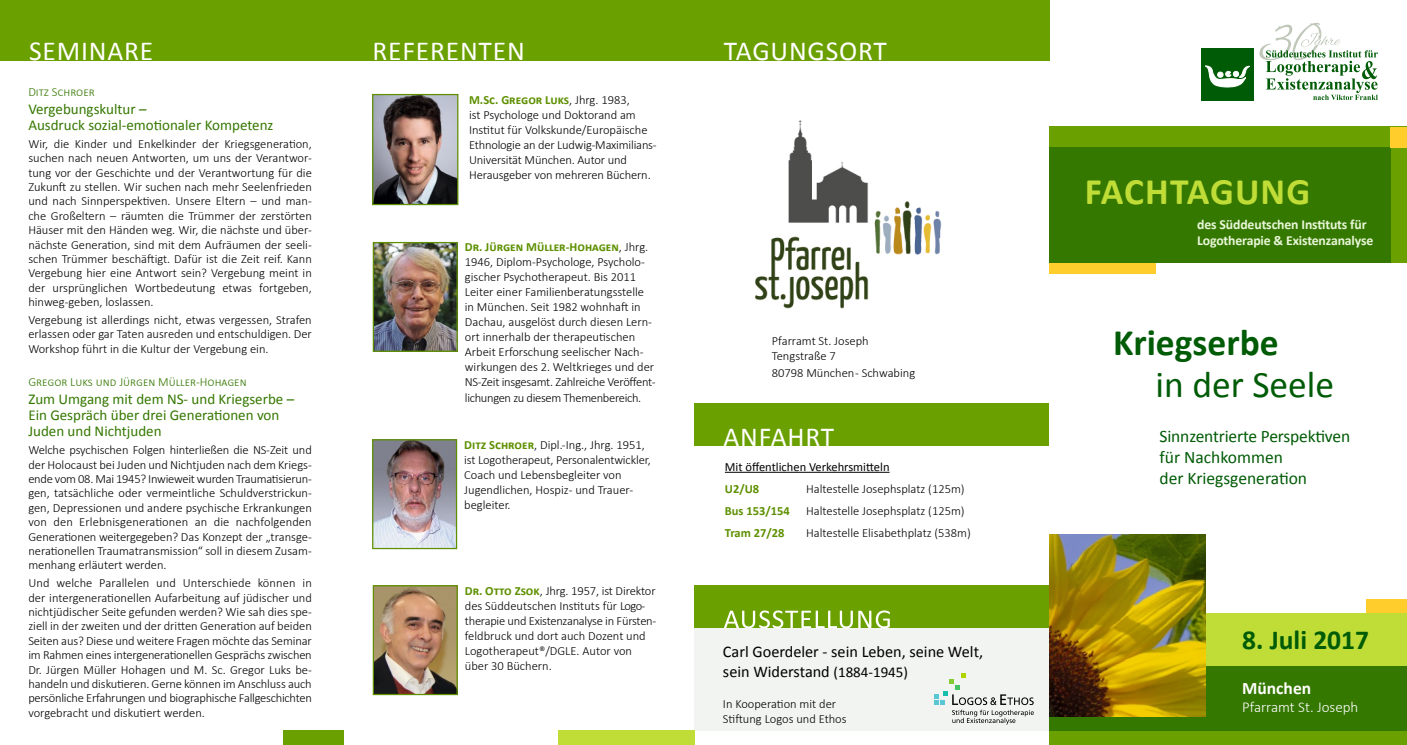
<style>
.page{position:relative;width:1407px;height:745px;background:#fff}
.page>*{position:absolute;margin:0;border:0;box-sizing:border-box;transform-origin:0 0}
.t1{font:700 37.5px "Calibri";letter-spacing:.03em;color:#c0dd37}
.t2{font:700 37.5px "Calibri";color:#005b06}
.t3{font:37.5px "Calibri";color:#005b06}
.Programm_titel{font:27.5px "Calibri";letter-spacing:.03em;color:#fff}
.t4{font:700 27.5px "Calibri";color:#005b06}
.t5{font:17.5px/21px "Calibri";letter-spacing:-.01em;color:#005b06}
.t6{font:700 17.5px "Calibri";color:#fff}
.Fließtext{font:16.25px/19.5px "Calibri";color:#000}
.seminartitel{font:15px/16.2px "Calibri";color:#357800}
.t7{font:300 15px "Calibri";color:#fff}
.Fließtext-2{font:700 13.75px "Calibri";letter-spacing:-.01em;color:#e9f7d9}
.Fließtext_Seminar_Bl{font:300 12.5px/14.4px "Calibri";color:#000;text-align:justify}
.Fließtext-3{font:300 12.5px/15px "Calibri";color:#000}
.referent{font:300 12.5px "Calibri";color:#357800}
.Datum_Programm{font:300 12.5px/15px "Calibri";color:#000}
.Fließtext-4{font:12.5px "Calibri";color:#000}
.Fließtext-5{font:700 12.5px "Calibri";color:#5e9000}
.s1{font-weight:700;color:#5e9000}
.s2{font-size:15px}
</style>
<div class="page">
<div style="left:1049px;top:728px;width:358px;height:16px;background:#6aa000"></div>
<div style="left:1049px;top:662px;width:358px;height:68px;background:#357800"></div>
<div style="left:694px;top:619px;width:355px;height:111px;background:#f2f4f1"></div>
<div style="left:1366px;top:598px;width:41px;height:28px;background:#ffcd2c"></div>
<div style="left:0;top:0;width:1049px;height:60px;background:#6aa000"></div>
<div style="left:1049px;top:262px;width:106px;height:11px;background:#ffcd2c"></div>
<div style="left:1201px;top:49px;width:53px;height:52px;background:#005b06"></div>
<svg style="left:1259px;top:23px;width:119px;height:77px"></svg>
<svg style="left:1205px;top:65px;width:45px;height:23px"></svg>
<div style="left:1049px;top:613px;width:358px;height:52px;background:#c0dd37"></div>
<div style="left:1049px;top:126px;width:358px;height:136px;background:#6aa000"></div>
<div style="left:1049px;top:147px;width:341px;height:115px;background:#357800"></div>
<div style="left:1390px;top:126px;width:17px;height:21px;background:#ffcd2c"></div>
<div style="left:694px;top:403px;width:355px;height:43px;background:#6aa000"></div>
<div style="left:694px;top:584px;width:355px;height:43px;background:#6aa000"></div>
<svg style="left:724px;top:610px;width:166px;height:17px"></svg>
<img style="left:755px;top:120px;width:187px;height:189px">
<img style="left:374px;top:96px;width:82px;height:107px">
<div style="left:372px;top:94px;width:86px;height:111px;border:1px solid #5e9000"></div>
<img style="left:375px;top:244px;width:81px;height:105px">
<div style="left:373px;top:242px;width:85px;height:109px;border:1px solid #5e9000"></div>
<img style="left:374px;top:441px;width:81px;height:106px">
<div style="left:372px;top:439px;width:85px;height:110px;border:1px solid #5e9000"></div>
<img style="left:375px;top:586px;width:81px;height:106px">
<div style="left:373px;top:584px;width:85px;height:110px;border:1px solid #5e9000"></div>
<hr style="left:725px;top:471px;width:164px;height:1px;background:#000">
<img style="left:1049px;top:534px;width:156px;height:181px">
<svg style="left:934px;top:673px;width:100px;height:51px"></svg>
<div style="left:283px;top:730px;width:61px;height:14px;background:#6aa000"></div>
<div style="left:558px;top:730px;width:136px;height:14px;background:#c0dd37"></div>
<p class="Programm_titel" style="left:29px;top:34px;width:126px">SEMINARE</p>
<p class="referent" style="left:28px;top:84px;width:68px">Ditz Schroer</p>
<p class="seminartitel" style="left:28px;top:100px;width:247px">Vergebungskultur –<br>Ausdruck sozial-emotionaler Kompetenz</p>
<p class="Fließtext_Seminar_Bl" style="left:28px;top:136px;width:285px">Wir, die Kinder und Enkelkinder der Kriegsgeneration, suchen nach neuen Antworten, um uns der Verantwor&shy;tung vor der Geschichte und der Verantwortung für die Zukunft zu stellen. Wir suchen nach mehr Seelenfrieden und nach Sinnperspektiven. Unsere Eltern – und man&shy;che Großeltern – räumten die Trümmer der zerstörten Häuser mit den Händen weg. Wir, die nächste und über&shy;nächste Generation, sind mit dem Aufräumen der seeli&shy;schen Trümmer beschäftigt. Dafür ist die Zeit reif. Kann Vergebung hier eine Antwort sein? Vergebung meint in der ursprünglichen Wortbedeutung etwas fortgeben, hinweg-geben, loslassen.</p>
<p class="Fließtext_Seminar_Bl" style="left:28px;top:312px;width:285px">Vergebung ist allerdings nicht, etwas vergessen, Strafen erlassen oder gar Taten ausreden und entschuldigen. Der Workshop führt in die Kultur der Vergebung ein.</p>
<p class="referent" style="left:28px;top:373px;width:220px">Gregor Luks und Jürgen Müller-Hohagen</p>
<p class="seminartitel" style="left:28px;top:390px;width:267px">Zum Umgang mit dem NS- und Kriegserbe –<br>Ein Gespräch über drei Generationen von<br>Juden und Nichtjuden</p>
<p class="Fließtext_Seminar_Bl" style="left:28px;top:442px;width:285px">Welche psychischen Folgen hinterließen die NS-Zeit und der Holocaust bei Juden und Nichtjuden nach dem Kriegs&shy;ende vom 08. Mai 1945? Inwieweit wurden Traumatisierun&shy;gen, tatsächliche oder vermeintliche Schuldverstrickun&shy;gen, Depressionen und andere psychische Erkrankungen von den Erlebnisgenerationen an die nachfolgenden Generationen weitergegeben? Das Konzept der „transge&shy;nerationellen Traumatransmission“ soll in diesem Zusam&shy;menhang erläutert werden.</p>
<p class="Fließtext_Seminar_Bl" style="left:28px;top:575px;width:285px">Und welche Parallelen und Unterschiede können in der intergenerationellen Aufarbeitung auf jüdischer und nichtjüdischer Seite gefunden werden? Wie sah dies spe&shy;ziell in der zweiten und der dritten Generation auf beiden Seiten aus? Diese und weitere Fragen möchte das Seminar im Rahmen eines intergenerationellen Gesprächs zwischen Dr. Jürgen Müller Hohagen und M. Sc. Gregor Luks be&shy;handeln und diskutieren. Gerne können im Anschluss auch persönliche Erfahrungen und biographische Fallgeschichten vorgebracht und diskutiert werden.</p>
<p class="Programm_titel" style="left:372px;top:34px;width:154px">REFERENTEN</p>
<p class="Fließtext-3" style="left:469px;top:92px;width:189px"><span class="s1">M.Sc. Gregor Luks</span>, Jhrg. 1983,<br>ist Psychologe und Doktorand am Institut für Volkskunde/Europäische Ethnologie an der Ludwig-Maximilians-Universität München. Autor und Herausgeber von mehreren Büchern.</p>
<p class="Fließtext-3" style="left:465px;top:239px;width:192px"><span class="s1">Dr. Jürgen Müller-Hohagen</span>, Jhrg.<br>1946, Diplom-Psychologe, Psycholo&shy;gischer Psychotherapeut. Bis 2011<br>Leiter einer Familienberatungsstelle in München. Seit 1982 wohnhaft in Dachau, ausgelöst durch diesen Lern&shy;ort innerhalb der therapeutischen Arbeit Erforschung seelischer Nach&shy;wirkungen des 2. Weltkrieges und der NS-Zeit insgesamt. Zahlreiche Veröffent&shy;lichungen zu diesem Themenbereich.</p>
<p class="Fließtext-3" style="left:464px;top:436px;width:188px"><span class="s1">Ditz Schroer</span>, Dipl.-Ing., Jhrg. 1951, ist Logotherapeut, Personalentwickler,<br>Coach und Lebensbegleiter von<br>Jugendlichen, Hospiz- und Trauer&shy;begleiter.</p>
<p class="Fließtext-3" style="left:465px;top:582px;width:193px"><span class="s1">Dr. Otto Zsok</span>, Jhrg. 1957, ist Direktor des Süddeutschen Instituts für Logo&shy;therapie und Existenzanalyse in Fürsten&shy;feldbruck und dort auch Dozent und Logotherapeut®/DGLE. Autor von über 30 Büchern.</p>
<p class="Programm_titel" style="left:724px;top:34px;width:165px">TAGUNGSORT</p>
<p class="Fließtext-3" style="left:772px;top:333px;width:98px">Pfarramt St. Joseph</p>
<p class="Fließtext-3" style="left:772px;top:348px;width:65px">Tengstraße 7</p>
<p class="Fließtext-3" style="left:772px;top:364px;width:145px">80798 München - Schwabing</p>
<p class="Programm_titel" style="left:723px;top:419px;width:112px">ANFAHRT</p>
<p class="Fließtext-4" style="left:725px;top:458px;width:166px">Mit öffentlichen Verkehrsmitteln</p>
<p class="Fließtext-5" style="left:725px;top:480px;width:36px">U2/U8</p>
<p class="Fließtext-3" style="left:806px;top:481px;width:160px">Haltestelle Josephsplatz (125m)</p>
<p class="Fließtext-5" style="left:725px;top:502px;width:66px">Bus 153/154</p>
<p class="Fließtext-3" style="left:806px;top:503px;width:160px">Haltestelle Josephsplatz (125m)</p>
<p class="Fließtext-5" style="left:725px;top:524px;width:61px">Tram 27/28</p>
<p class="Fließtext-3" style="left:806px;top:525px;width:166px">Haltestelle Elisabethplatz (538m)</p>
<p class="Fließtext" style="left:723px;top:641px;width:262px">Carl Goerdeler - sein Leben, seine Welt, sein Widerstand <span class="s2">(1884-1945)</span></p>
<p class="Datum_Programm" style="left:723px;top:696px;width:125px">In Kooperation mit der<br>Stiftung Logos und Ethos</p>
<p class="t1" style="left:1085px;top:168px;width:227px">FACHTAGUNG</p>
<p class="Fließtext-2" style="left:1197px;top:215px;width:171px">des Süddeutschen Instituts für</p>
<p class="Fließtext-2" style="left:1197px;top:232px;width:178px">Logotherapie &amp; Existenzanalyse</p>
<p class="t2" style="left:1113px;top:318px;width:167px">Kriegserbe</p>
<p class="t3" style="left:1155px;top:361px;width:180px">in der Seele</p>
<p class="t5" style="left:1159px;top:425px;width:192px">Sinnzentrierte Perspektiven für Nachkommen<br>der Kriegsgeneration</p>
<p class="t4" style="left:1242px;top:621px;width:128px">8. Juli 2017</p>
<p class="t6" style="left:1242px;top:676px;width:71px">München</p>
<p class="t7" style="left:1242px;top:697px;width:118px">Pfarramt St. Joseph</p>
</div>
